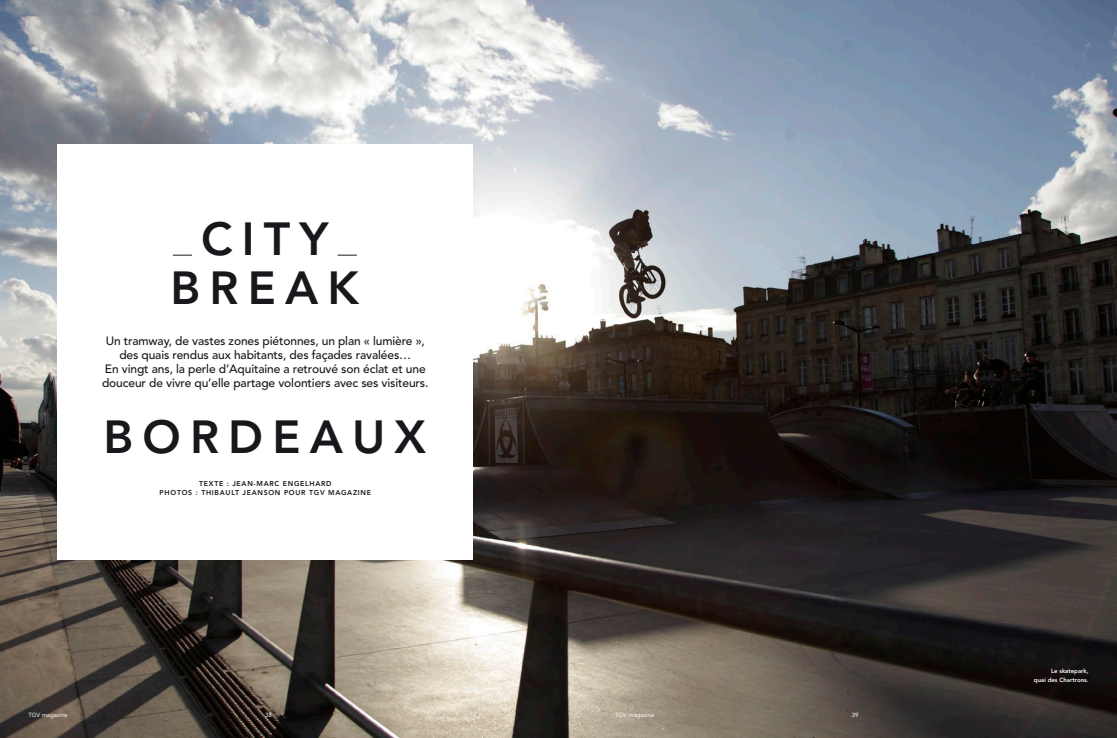
<style>
.page{position:relative;width:1117px;height:738px;background:#fff}
.page>*{position:absolute;margin:0;border:0;box-sizing:border-box;transform-origin:0 0}
.t1{font:800 46px/49px "Avenir LT Std";letter-spacing:.2em;color:#1a171c}
.t2{font:500 12px/14px "Avenir LT Std";letter-spacing:-.01em;color:#1a171c;text-align:center}
.t3{font:800 7px/9px "Avenir LT Std";letter-spacing:.1em;color:#1a171c;text-align:center}
.t4{font:800 6px/9px "Avenir LT Std";color:#fff;text-align:right}
.t5{font:6px "Avenir LT Std";color:#fff}
</style>
<div class="page">
<img style="left:0;top:0;width:1117px;height:737px">
<div style="left:57px;top:145px;width:416px;height:414px;background:#fff"></div>
<svg style="left:173px;top:255px;width:19px;height:1px"></svg>
<svg style="left:338px;top:255px;width:19px;height:1px"></svg>
<h1 class="t1" style="left:171px;top:215px;width:159px;text-indent:31px">C ITY<br>BREA</h1>
<h1 class="t1" style="left:327px;top:264px;width:33px">K</h1>
<p class="t2" style="left:102px;top:334px;width:328px">Un tramway, de vastes zones piétonnes, un plan « lumière », des quais rendus aux habitants, des façades ravalées…<br>En vingt ans, la perle d’Aquitaine a retrouvé son éclat et une douceur de vivre qu’elle partage volontiers avec ses visiteurs.</p>
<h1 class="t1" style="left:104px;top:413px;width:324px">BORDEAUX</h1>
<p class="t3" style="left:160px;top:478px;width:213px">TEXTE : JEAN-MARC ENGELHARD<br>PHOTOS : THIBAULT JEANSON POUR TGV MAGAZINE</p>
<p class="t5" style="left:28px;top:710px;width:41px">TGV magazine</p>
<p class="t5" style="left:265px;top:710px;width:8px">38</p>
<p class="t5" style="left:615px;top:710px;width:41px">TGV magazine</p>
<p class="t5" style="left:852px;top:710px;width:8px">39</p>
<p class="t4" style="left:1034px;top:666px;width:56px">LE SKATEPARK,<br>QUAI DES CHARTRONS.</p>
</div>
